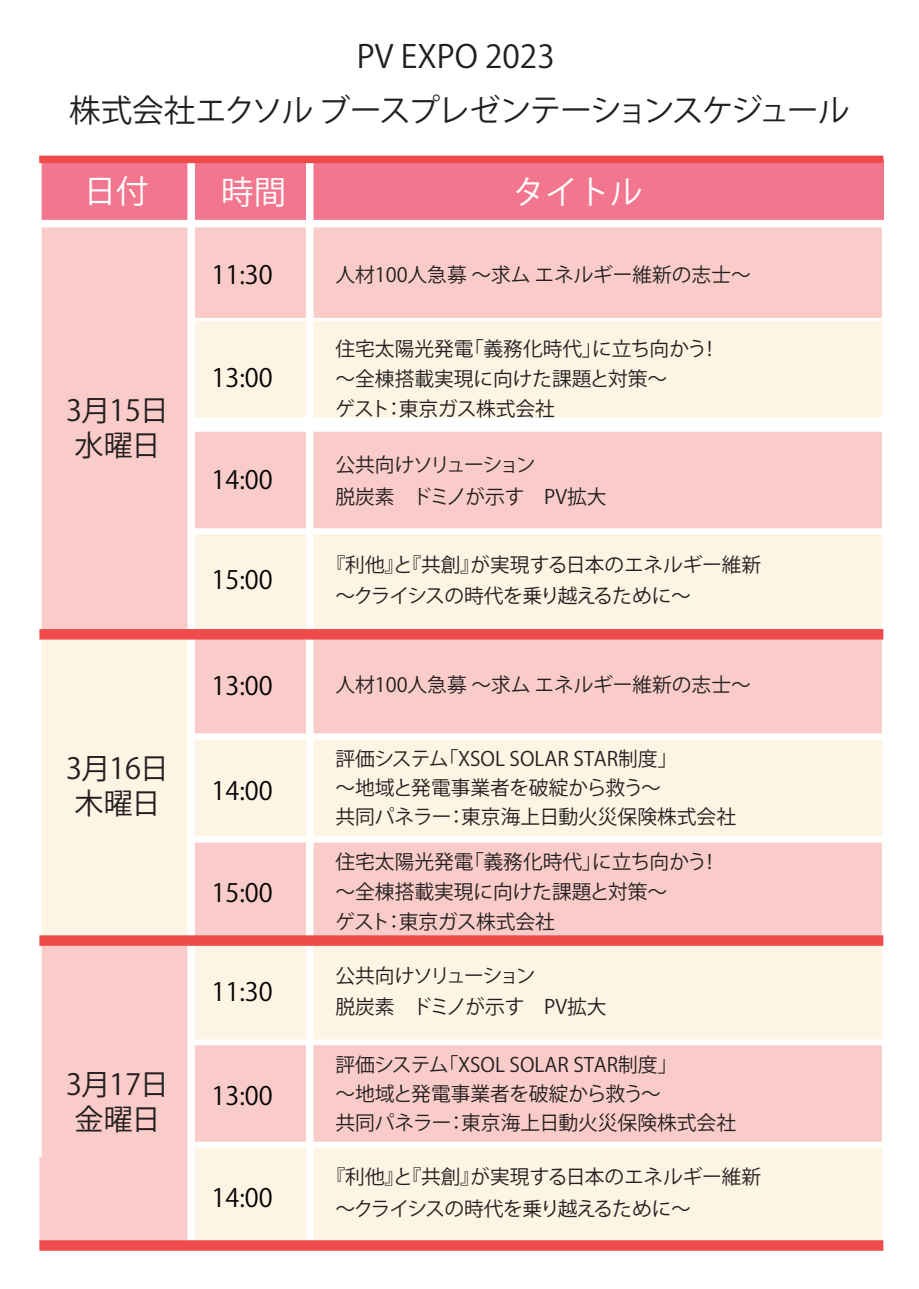
<style>
.page{position:relative;width:919px;height:1289px;background:#fff}
.page>*{position:absolute;margin:0;border:0;box-sizing:border-box;transform-origin:0 0}
.t1{font:32.4px "Koz Go Pr 6 N";color:#fff}
.t2{font:31.5px/54px "Koz Go Pr 6 N";letter-spacing:-.03em;color:#231f20;text-align:center}
.t3{font:29.1px/34.8px "Koz Go Pr 6 N";letter-spacing:-.035em;color:#231f20}
.t4{font:25.2px "Koz Go Pr 6 N";color:#030303}
.t5{font:19.8px/29.1px "Koz Go Pr 6 N";color:#231f20}
.t6{font:19.8px/31.2px "Koz Go Pr 6 N";letter-spacing:-.025em;color:#231f20}
</style>
<div class="page">
<div style="left:38px;top:159px;width:153px;height:64px;background:#f2778e"></div>
<div style="left:191px;top:159px;width:692px;height:64px;background:#f2778e"></div>
<div style="left:36px;top:224px;width:157px;height:412px;background:#faccc9;border:3px solid #fff"></div>
<div style="left:190px;top:224px;width:694px;height:102px;background:#faccc9;border:3px solid #fff"></div>
<div style="left:190px;top:318px;width:694px;height:102px;background:#fef4e4;border:3px solid #fff"></div>
<div style="left:190px;top:429px;width:694px;height:102px;background:#faccc9;border:3px solid #fff"></div>
<div style="left:190px;top:531px;width:694px;height:102px;background:#fef4e4;border:3px solid #fff"></div>
<div style="left:190px;top:634px;width:694px;height:102px;background:#faccc9;border:3px solid #fff"></div>
<div style="left:190px;top:736px;width:694px;height:103px;background:#fef4e4;border:3px solid #fff"></div>
<div style="left:190px;top:839px;width:694px;height:103px;background:#faccc9;border:3px solid #fff"></div>
<div style="left:190px;top:939px;width:694px;height:103px;background:#fef4e4;border:3px solid #fff"></div>
<div style="left:190px;top:1042px;width:694px;height:102px;background:#faccc9;border:3px solid #fff"></div>
<div style="left:190px;top:1144px;width:694px;height:102px;background:#fef4e4;border:3px solid #fff"></div>
<div style="left:36px;top:633px;width:157px;height:308px;background:#fef4e4"></div>
<div style="left:36px;top:938px;width:157px;height:308px;background:#faccc9;border:3px solid #fff"></div>
<div style="left:37px;top:220px;width:847px;height:7px;background:#fff"></div>
<div style="left:34px;top:153px;width:8px;height:1003px;background:#fff"></div>
<div style="left:187px;top:159px;width:8px;height:1086px;background:#fff"></div>
<div style="left:306px;top:159px;width:7px;height:1086px;background:#fff"></div>
<div style="left:39px;top:1240px;width:844px;height:10px;background:#ef4b4b"></div>
<div style="left:39px;top:629px;width:844px;height:10px;background:#ef4b4b"></div>
<div style="left:39px;top:156px;width:844px;height:7px;background:#ef4b4b"></div>
<div style="left:39px;top:935px;width:844px;height:10px;background:#ef4b4b"></div>
<h2 class="t2" style="left:69px;top:30px;width:782px">PV EXPO 2023<br>株式会社エクソル ブースプレゼンテーションスケジュール</h2>
<h1 class="t1" style="left:84px;top:173px;width:66px">日付</h1>
<h3 class="t3" style="left:66px;top:393px;width:104px">3月15日水曜日</h3>
<h3 class="t3" style="left:66px;top:751px;width:104px">3月16日木曜日</h3>
<h3 class="t3" style="left:66px;top:1067px;width:104px">3月17日金曜日</h3>
<h1 class="t1" style="left:221px;top:174px;width:66px">時間</h1>
<h1 class="t1" style="left:513px;top:174px;width:131px">タイトル</h1>
<p class="t4" style="left:211px;top:261px;width:63px">11:30</p>
<p class="t4" style="left:211px;top:364px;width:63px">13:00</p>
<p class="t4" style="left:211px;top:465px;width:63px">14:00</p>
<p class="t4" style="left:211px;top:566px;width:63px">15:00</p>
<p class="t4" style="left:211px;top:671px;width:63px">13:00</p>
<p class="t4" style="left:211px;top:776px;width:63px">14:00</p>
<p class="t4" style="left:211px;top:878px;width:63px">15:00</p>
<p class="t4" style="left:211px;top:977px;width:63px">11:30</p>
<p class="t4" style="left:211px;top:1081px;width:63px">13:00</p>
<p class="t4" style="left:211px;top:1183px;width:63px">14:00</p>
<p class="t5" style="left:335px;top:261px;width:417px">人材100人急募 ～求ム エネルギー維新の志士～</p>
<p class="t5" style="left:335px;top:335px;width:386px;line-height:29.5px">住宅太陽光発電「義務化時代」に立ち向かう！～全棟搭載実現に向けた課題と対策～<br>ゲスト：東京ガス株式会社</p>
<p class="t6" style="left:335px;top:450px;width:273px">公共向けソリューション<br>脱炭素　ドミノが示す　PV拡大</p>
<p class="t5" style="left:335px;top:549px;width:427px;line-height:31.2px;text-indent:-9px">『利他』と『共創』が実現する日本のエネルギー維新～クライシスの時代を乗り越えるために～</p>
<p class="t5" style="left:335px;top:670px;width:417px">人材100人急募 ～求ム エネルギー維新の志士～</p>
<p class="t5" style="left:335px;top:744px;width:402px">評価システム「XSOL SOLAR STAR制度」<br>～地域と発電事業者を破綻から救う～<br>共同パネラー：東京海上日動火災保険株式会社</p>
<p class="t5" style="left:335px;top:847px;width:386px;line-height:29.5px">住宅太陽光発電「義務化時代」に立ち向かう！～全棟搭載実現に向けた課題と対策～<br>ゲスト：東京ガス株式会社</p>
<p class="t6" style="left:335px;top:960px;width:273px">公共向けソリューション<br>脱炭素　ドミノが示す　PV拡大</p>
<p class="t5" style="left:335px;top:1050px;width:402px">評価システム「XSOL SOLAR STAR制度」<br>～地域と発電事業者を破綻から救う～<br>共同パネラー：東京海上日動火災保険株式会社</p>
<p class="t5" style="left:335px;top:1161px;width:427px;line-height:31.2px;text-indent:-9px">『利他』と『共創』が実現する日本のエネルギー維新～クライシスの時代を乗り越えるために～</p>
</div>
